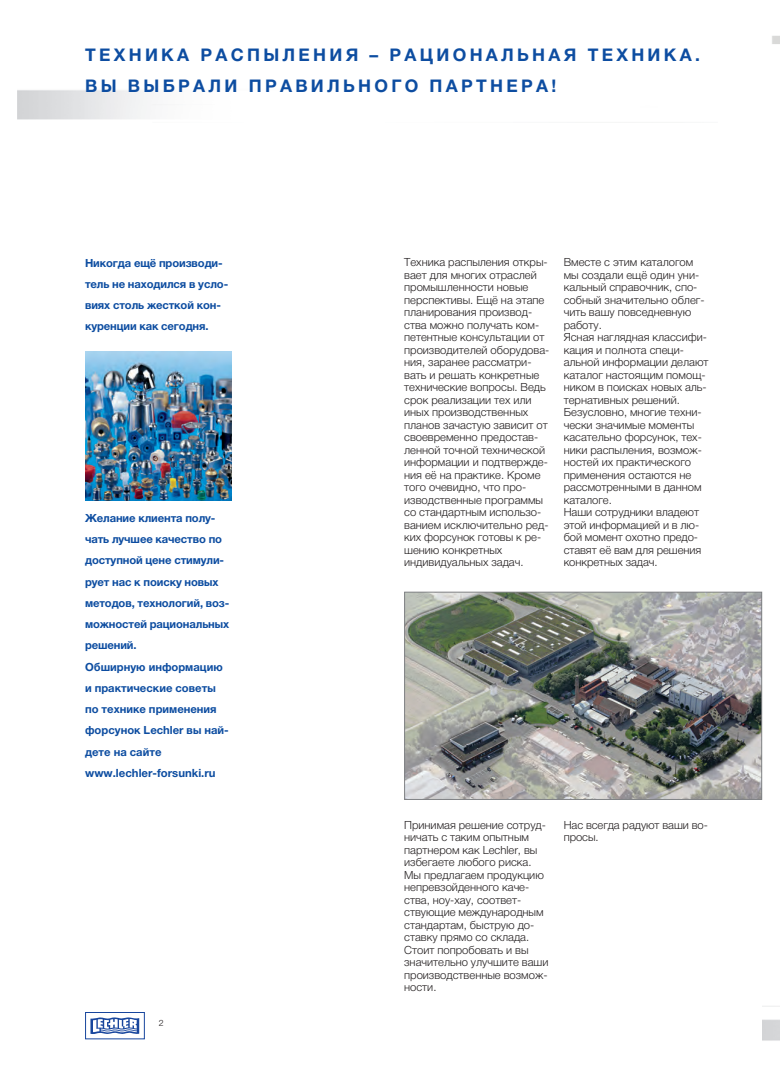
<style>
.page{position:relative;width:780px;height:1088px;background:#fff}
.page>*{position:absolute;margin:0;border:0;box-sizing:border-box;transform-origin:0 0}
.t1{font:700 17.5px/31.2px "Helvetica Neue LTCYR";letter-spacing:.19em;color:#0d4da1}
.t2{font:700 11.38px "Helvetica Neue LTCYR";color:#0d4da1}
.t3{font:300 11.25px/12.5px "Helvetica Neue LTCYR";color:#231f20}
.t4{font:700 11.25px/21.2px "Helvetica Neue LTCYR";letter-spacing:-.01em;color:#0d4da1}
.t5{font:300 8.75px "Helvetica Neue LTCYR";color:#231f20}
</style>
<div class="page">
<img style="left:406px;top:594px;width:354px;height:204px">
<div style="left:404px;top:592px;width:358px;height:208px;border:1px solid #808285"></div>
<div style="left:85px;top:1012px;width:60px;height:27px;border:1px solid #18469d"></div>
<svg style="left:90px;top:1017px;width:49px;height:17px"></svg>
<img style="left:85px;top:351px;width:147px;height:150px">
<h1 class="t1" style="left:85px;top:41px;width:616px">ТЕХНИКА РАСПЫЛЕНИЯ – РАЦИОНАЛЬНАЯ ТЕХНИКА.<br>ВЫ ВЫБРАЛИ ПРАВИЛЬНОГО ПАРТНЕРА!</h1>
<p class="t4" style="left:85px;top:253px;width:145px">Никогда ещё производи&shy;тель не находился в усло&shy;виях столь жесткой кон&shy;куренции как сегодня.</p>
<p class="t4" style="left:85px;top:508px;width:146px">Желание клиента полу&shy;чать лучшее качество по доступной цене стимули&shy;рует нас к поиску новых методов, технологий, воз&shy;можностей рациональных решений.<br>Обширную информацию и практические советы по технике применения форсунок Lechler вы най&shy;дете на сайте</p>
<p class="t2" style="left:85px;top:769px;width:132px">www.lechler-forsunki.ru</p>
<p class="t5" style="left:159px;top:1019px;width:6px">2</p>
<p class="t3" style="left:404px;top:257px;width:147px">Техника распыления откры&shy;вает для многих отраслей промышленности новые перспективы. Ещё на этапе планирования производ&shy;ства можно получать ком&shy;петентные консультации от производителей оборудова&shy;ния, заранее рассматри&shy;вать и решать конкретные технические вопросы. Ведь срок реализации тех или иных производственных планов зачастую зависит от своевременно предостав&shy;ленной точной технической информации и подтвержде&shy;ния её на практике. Кроме того очевидно, что про&shy;изводственные программы со стандартным использо&shy;ванием исключительно ред&shy;ких форсунок готовы к ре&shy;шению конкретных индивидуальных задач.</p>
<p class="t3" style="left:563px;top:257px;width:146px">Вместе с этим каталогом мы создали ещё один уни&shy;кальный справочник, спо&shy;собный значительно облег&shy;чить вашу повседневную работу.<br>Ясная наглядная классифи&shy;кация и полнота специ&shy;альной информации делают каталог настоящим помощ&shy;ником в поисках новых аль&shy;тернативных решений.<br>Безусловно, многие техни&shy;чески значимые моменты касательно форсунок, тех&shy;ники распыления, возмож&shy;ностей их практического применения остаются не рассмотренными в данном каталоге.<br>Наши сотрудники владеют этой информацией и в лю&shy;бой момент охотно предо&shy;ставят её вам для решения конкретных задач.</p>
<p class="t3" style="left:404px;top:820px;width:146px">Принимая решение сотруд&shy;ничать с таким опытным партнером как Lechler, вы избегаете любого риска.<br>Мы предлагаем продукцию непревзойденного каче&shy;ства, ноу-хау, соответ&shy;ствующие международным стандартам, быструю до&shy;ставку прямо со склада.<br>Стоит попробовать и вы значительно улучшите ваши производственные возмож&shy;ности.</p>
<p class="t3" style="left:563px;top:820px;width:146px">Нас всегда радуют ваши во&shy;просы.</p>
</div>
